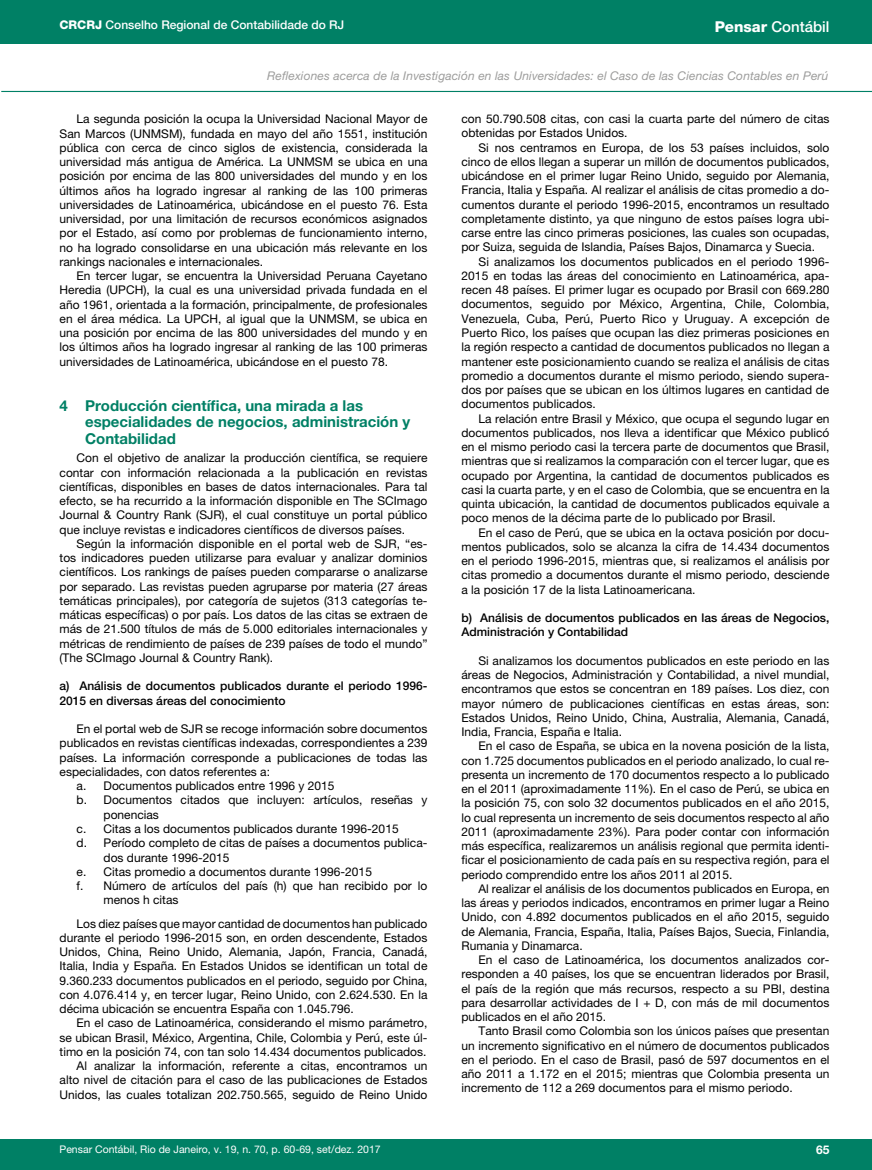
<style>
.page{position:relative;width:872px;height:1170px;background:#fff}
.page>*{position:absolute;margin:0;border:0;box-sizing:border-box;transform-origin:0 0}
.t1{font:700 15px/16.5px "Helvetica Neue LT Pro";color:#008065}
.t2{font:500 15px "Helvetica Neue LT Pro";color:#fff}
.t3{font:12px/14.2px "Helvetica Neue LT Pro";color:#000;text-align:justify}
.t4{font:500 12px/14.2px "Helvetica Neue LT Pro";color:#000}
.t5{font:italic 12px "Helvetica Neue LT Pro";letter-spacing:.01em;color:#9d9d9c}
.t6{font:500 12px "Helvetica Neue LT Pro";color:#fff}
.t7{font:700 12px "Helvetica Neue LT Pro";color:#fff}
.t8{font:10.5px "Helvetica Neue LT Pro";color:#fff}
.s1{font-weight:800}
</style>
<div class="page">
<div style="left:0;top:0;width:872px;height:44px;background:#008065"></div>
<div style="left:0;top:1139px;width:872px;height:30px;background:#008065"></div>
<hr style="left:443px;top:115px;width:1px;height:986px;background:#9d9d9c">
<hr style="left:1px;top:91px;width:871px;height:1px;background:#008065">
<p class="t6" style="left:60px;top:18px;width:286px"><span class="s1">CRCRJ</span> Conselho Regional de Contabilidade do RJ</p>
<p class="t2" style="left:714px;top:17px;width:116px"><span class="s1">Pensar</span> Contábil</p>
<p class="t5" style="left:267px;top:68px;width:562px">Reflexiones acerca de la Investigación en las Universidades: el Caso de las Ciencias Contables en Perú</p>
<p class="t3" style="left:60px;top:112px;width:369px;text-indent:17px">La segunda posición la ocupa la Universidad Nacional Mayor de San Marcos (UNMSM), fundada en mayo del año 1551, institución pública con cerca de cinco siglos de existencia, considerada la universidad más antigua de América. La UNMSM se ubica en una posición por encima de las 800 universidades del mundo y en los últimos años ha logrado ingresar al ranking de las 100 primeras universidades de Latinoamérica, ubicándose en el puesto 76. Esta universidad, por una limitación de recursos económicos asignados por el Estado, así como por problemas de funcionamiento interno, no ha logrado consolidarse en una ubicación más relevante en los rankings nacionales e internacionales.</p>
<p class="t3" style="left:60px;top:269px;width:369px;text-indent:17px">En tercer lugar, se encuentra la Universidad Peruana Cayetano Heredia (UPCH), la cual es una universidad privada fundada en el año 1961, orientada a la formación, principalmente, de profesionales en el área médica. La UPCH, al igual que la UNMSM, se ubica en una posición por encima de las 800 universidades del mundo y en los últimos años ha logrado ingresar al ranking de las 100 primeras universidades de Latinoamérica, ubicándose en el puesto 78.</p>
<p class="t1" style="left:85px;top:397px;width:327px;text-indent:-26px">4 Producción científica, una mirada a las especialidades de negocios, administración y<br>Contabilidad</p>
<p class="t3" style="left:60px;top:451px;width:369px;text-indent:17px">Con el objetivo de analizar la producción científica, se requiere contar con información relacionada a la publicación en revistas científicas, disponibles en bases de datos internacionales. Para tal efecto, se ha recurrido a la información disponible en The SCImago Journal &amp; Country Rank (SJR), el cual constituye un portal público que incluye revistas e indicadores científicos de diversos países.</p>
<p class="t3" style="left:60px;top:536px;width:369px;text-indent:17px">Según la información disponible en el portal web de SJR, “es&shy;tos indicadores pueden utilizarse para evaluar y analizar dominios científicos. Los rankings de países pueden compararse o analizarse por separado. Las revistas pueden agruparse por materia (27 áreas temáticas principales), por categoría de sujetos (313 categorías te&shy;máticas específicas) o por país. Los datos de las citas se extraen de más de 21.500 títulos de más de 5.000 editoriales internacionales y métricas de rendimiento de países de 239 países de todo el mundo” (The SCImago Journal &amp; Country Rank).</p>
<p class="t4" style="left:60px;top:679px;width:369px">a) Análisis de documentos publicados durante el periodo 1996-<br>2015 en diversas áreas del conocimiento</p>
<p class="t3" style="left:77px;top:721px;width:352px">En el portal web de SJR se recoge información sobre documentos</p>
<p class="t3" style="left:60px;top:735px;width:369px">publicados en revistas científicas indexadas, correspondientes a 239</p>
<p class="t3" style="left:60px;top:750px;width:369px">países. La información corresponde a publicaciones de todas las</p>
<p class="t3" style="left:60px;top:764px;width:212px">especialidades, con datos referentes a:</p>
<p class="t3" style="left:77px;top:778px;width:259px">a. Documentos publicados entre 1996 y 2015</p>
<p class="t3" style="left:77px;top:792px;width:352px">b. Documentos citados que incluyen: artículos, reseñas y</p>
<p class="t3" style="left:104px;top:807px;width:57px">ponencias</p>
<p class="t3" style="left:77px;top:821px;width:323px">c. Citas a los documentos publicados durante 1996-2015</p>
<p class="t3" style="left:77px;top:835px;width:352px">d. Período completo de citas de países a documentos publica-</p>
<p class="t3" style="left:104px;top:849px;width:127px">dos durante 1996-2015</p>
<p class="t3" style="left:77px;top:864px;width:297px">e. Citas promedio a documentos durante 1996-2015</p>
<p class="t3" style="left:77px;top:878px;width:352px">f. Número de artículos del país (h) que han recibido por lo</p>
<p class="t3" style="left:104px;top:892px;width:76px">menos h citas</p>
<p class="t3" style="left:60px;top:915px;width:369px;text-indent:17px">Los diez países que mayor cantidad de documentos han publicado durante el periodo 1996-2015 son, en orden descendente, Estados Unidos, China, Reino Unido, Alemania, Japón, Francia, Canadá, Italia, India y España. En Estados Unidos se identifican un total de 9.360.233 documentos publicados en el periodo, seguido por China, con 4.076.414 y, en tercer lugar, Reino Unido, con 2.624.530. En la décima ubicación se encuentra España con 1.045.796.</p>
<p class="t3" style="left:60px;top:1015px;width:369px;text-align:right">En el caso de Latinoamérica, considerando el mismo parámetro,<br>se ubican Brasil, México, Argentina, Chile, Colombia y Perú, este úl&shy;timo en la posición 74, con tan solo 14.434 documentos publicados.<br>Al analizar la información, referente a citas, encontramos un alto nivel de citación para el caso de las publicaciones de Estados Unidos, las cuales totalizan 202.750.565, seguido de Reino Unido</p>
<p class="t3" style="left:461px;top:112px;width:369px">con 50.790.508 citas, con casi la cuarta parte del número de citas obtenidas por Estados Unidos.</p>
<p class="t3" style="left:461px;top:140px;width:369px;text-indent:17px">Si nos centramos en Europa, de los 53 países incluidos, solo cinco de ellos llegan a superar un millón de documentos publicados, ubicándose en el primer lugar Reino Unido, seguido por Alemania, Francia, Italia y España. Al realizar el análisis de citas promedio a do&shy;cumentos durante el periodo 1996-2015, encontramos un resultado completamente distinto, ya que ninguno de estos países logra ubi&shy;carse entre las cinco primeras posiciones, las cuales son ocupadas, por Suiza, seguida de Islandia, Países Bajos, Dinamarca y Suecia.</p>
<p class="t3" style="left:461px;top:254px;width:369px;text-indent:17px">Si analizamos los documentos publicados en el periodo 1996- 2015 en todas las áreas del conocimiento en Latinoamérica, apa&shy;recen 48 países. El primer lugar es ocupado por Brasil con 669.280 documentos, seguido por México, Argentina, Chile, Colombia, Venezuela, Cuba, Perú, Puerto Rico y Uruguay. A excepción de Puerto Rico, los países que ocupan las diez primeras posiciones en la región respecto a cantidad de documentos publicados no llegan a mantener este posicionamiento cuando se realiza el análisis de citas promedio a documentos durante el mismo periodo, siendo supera&shy;dos por países que se ubican en los últimos lugares en cantidad de documentos publicados.</p>
<p class="t3" style="left:461px;top:411px;width:369px;text-indent:17px">La relación entre Brasil y México, que ocupa el segundo lugar en documentos publicados, nos lleva a identificar que México publicó en el mismo periodo casi la tercera parte de documentos que Brasil, mientras que si realizamos la comparación con el tercer lugar, que es ocupado por Argentina, la cantidad de documentos publicados es casi la cuarta parte, y en el caso de Colombia, que se encuentra en la quinta ubicación, la cantidad de documentos publicados equivale a poco menos de la décima parte de lo publicado por Brasil.</p>
<p class="t3" style="left:461px;top:525px;width:369px;text-indent:17px">En el caso de Perú, que se ubica en la octava posición por docu&shy;mentos publicados, solo se alcanza la cifra de 14.434 documentos en el periodo 1996-2015, mientras que, si realizamos el análisis por citas promedio a documentos durante el mismo periodo, desciende a la posición 17 de la lista Latinoamericana.</p>
<p class="t4" style="left:461px;top:610px;width:369px">b) Análisis de documentos publicados en las áreas de Negocios,<br>Administración y Contabilidad</p>
<p class="t3" style="left:461px;top:653px;width:369px;text-indent:17px">Si analizamos los documentos publicados en este periodo en las áreas de Negocios, Administración y Contabilidad, a nivel mundial, encontramos que estos se concentran en 189 países. Los diez, con mayor número de publicaciones científicas en estas áreas, son:<br>Estados Unidos, Reino Unido, China, Australia, Alemania, Canadá, India, Francia, España e Italia.</p>
<p class="t3" style="left:461px;top:738px;width:369px;text-indent:17px">En el caso de España, se ubica en la novena posición de la lista, con 1.725 documentos publicados en el periodo analizado, lo cual re&shy;presenta un incremento de 170 documentos respecto a lo publicado en el 2011 (aproximadamente 11%). En el caso de Perú, se ubica en la posición 75, con solo 32 documentos publicados en el año 2015, lo cual representa un incremento de seis documentos respecto al año 2011 (aproximadamente 23%). Para poder contar con información más específica, realizaremos un análisis regional que permita identi&shy;ficar el posicionamiento de cada país en su respectiva región, para el periodo comprendido entre los años 2011 al 2015.</p>
<p class="t3" style="left:461px;top:881px;width:369px;text-indent:17px">Al realizar el análisis de los documentos publicados en Europa, en las áreas y periodos indicados, encontramos en primer lugar a Reino Unido, con 4.892 documentos publicados en el año 2015, seguido de Alemania, Francia, España, Italia, Países Bajos, Suecia, Finlandia, Rumania y Dinamarca.</p>
<p class="t3" style="left:461px;top:952px;width:369px;text-indent:17px">En el caso de Latinoamérica, los documentos analizados cor&shy;responden a 40 países, los que se encuentran liderados por Brasil, el país de la región que más recursos, respecto a su PBI, destina para desarrollar actividades de I + D, con más de mil documentos publicados en el año 2015.</p>
<p class="t3" style="left:461px;top:1023px;width:369px;text-indent:17px">Tanto Brasil como Colombia son los únicos países que presentan un incremento significativo en el número de documentos publicados en el periodo. En el caso de Brasil, pasó de 597 documentos en el año 2011 a 1.172 en el 2015; mientras que Colombia presenta un incremento de 112 a 269 documentos para el mismo periodo.</p>
<p class="t8" style="left:60px;top:1142px;width:323px">Pensar Contábil, Rio de Janeiro, v. 19, n. 70, p. 60-69, set/dez. 2017</p>
<p class="t7" style="left:816px;top:1142px;width:15px">65</p>
</div>
